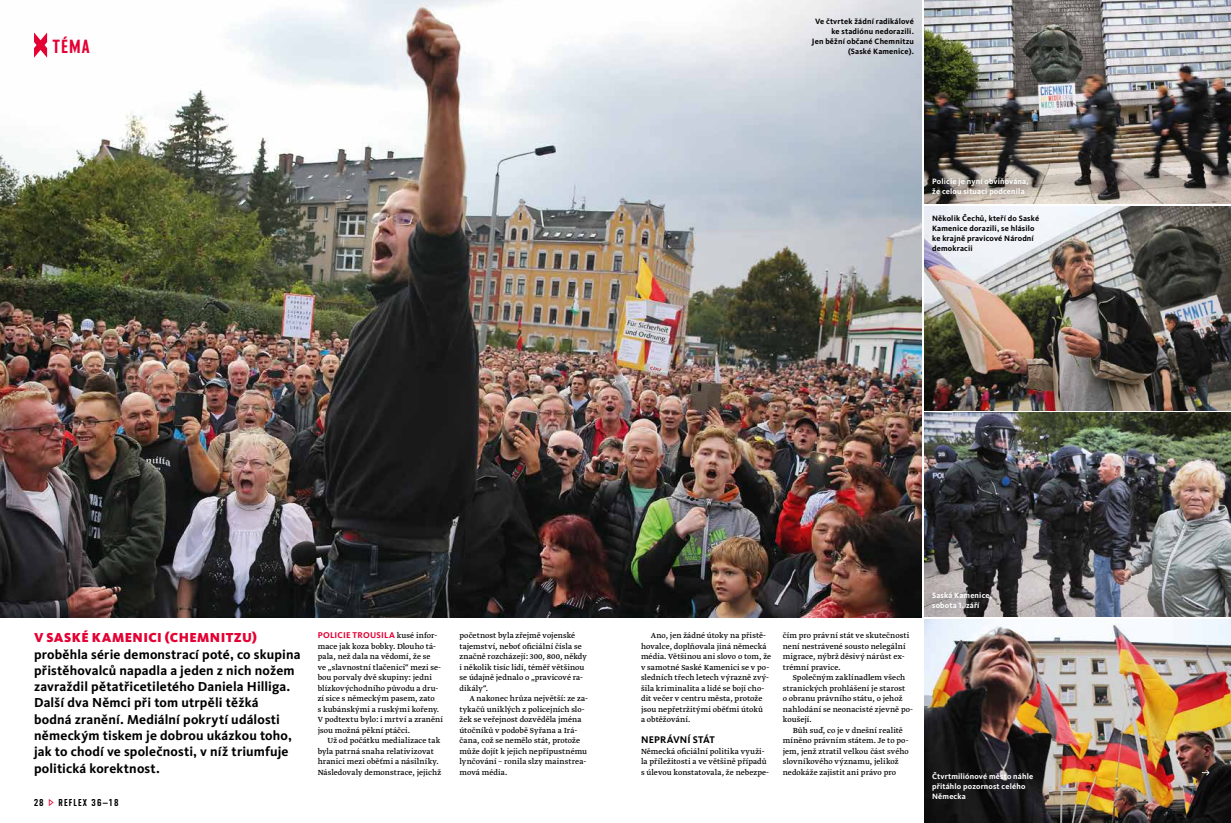
<style>
.page{position:relative;width:1231px;height:823px;background:#fff}
.page>*{position:absolute;margin:0;border:0;box-sizing:border-box;transform-origin:0 0}
.t1{font:19px "Vafle Condensed";color:#e40134}
.t2{font:700 13.5px/16.3px "Kievit Pro";letter-spacing:.015em;color:#000}
.t3{font:900 13.5px "Kievit Pro";letter-spacing:.03em;color:#e40134}
.t4{font:10px "Vafle Condensed";letter-spacing:.12em;color:#000}
.t5{font:700 10px "Kievit Pro";letter-spacing:.015em;color:#000}
.t6{font:8.7px/10.5px "Greta Text";letter-spacing:.01em;color:#000}
.t7{font:700 8.7px "Kievit Pro";letter-spacing:.025em;color:#e40134}
.t8{font:700 8px/10px "Kievit Pro";letter-spacing:.02em;color:#000;text-align:right}
.t9{font:700 8px/10px "Kievit Pro";letter-spacing:.02em;color:#fff}
.s1{font-family:"Vafle Picto";color:#e40134}
.s2{font-family:"Greta Text";font-weight:400;color:#000}
</style>
<div class="page">
<img style="left:924px;top:619px;width:306px;height:203px">
<svg style="left:1201px;top:769px;width:8px;height:6px"></svg>
<img style="left:0;top:0;width:921px;height:616px">
<img style="left:924px;top:0;width:306px;height:203px">
<img style="left:924px;top:206px;width:306px;height:204px">
<img style="left:924px;top:412px;width:306px;height:204px">
<svg style="left:34px;top:32px;width:13px;height:26px"></svg>
<div style="left:923px;top:169px;width:113px;height:35px;background:#000;opacity:.6"></div>
<div style="left:923px;top:583px;width:77px;height:33px;background:#000;opacity:.5"></div>
<h1 class="t1" style="left:52px;top:35px;width:39px">téma</h1>
<p class="t8" style="left:811px;top:16px;width:103px">Ve čtvrtek žádní radikálové ke stadiónu nedorazili.<br>Jen běžní občané Chemnitzu (Saské Kamenice).</p>
<p class="t9" style="left:932px;top:176px;width:98px">Policie je nyní obviňována, že celou situaci podcenila</p>
<p class="t8" style="left:932px;top:213px;width:109px;text-align:left">N ěkolik Čechů, kteří do Saské<br>Kamenice dorazili, se hlásilo ke krajně pravicové N árodní demokracii</p>
<h2 class="t3" style="left:34px;top:629px;width:224px">V SASKÉ KAMENICI (CHEMNITZU)</h2>
<p class="t2" style="left:34px;top:645px;width:268px">proběhla série demonstrací poté, co skupina přistěhovalců napadla a jeden z nich nožem zavraždil pětatřicetiletého Daniela Hilliga.<br>Další dva N ěmci při tom utrpěli těžká<br>bodná zranění. Mediální pokrytí události německým tiskem je dobrou ukázkou toho, jak to chodí ve společnosti, v níž triumfuje politická korektnost.</p>
<p class="t4" style="left:34px;top:796px;width:86px">28 <span class="s1">X</span> REFLEX 36–18</p>
<p class="t7" style="left:318px;top:629px;width:121px">Policie trousila <span class="s2">kusé infor-</span></p>
<p class="t6" style="left:317px;top:640px;width:127px">mace jak koza bobky. Dlouho tá&shy;pala, než dala na vědomí, že se<br>ve „slavnostní tlačenici“ mezi se&shy;bou porvaly dvě skupiny: jedni blízkovýchodního původu a dru&shy;zí sice s německým pasem, zato<br>s kubánskými a ruskými kořeny.<br>V podtextu bylo: i mrtví a zranění jsou možná pěkní ptáčci.</p>
<p class="t6" style="left:317px;top:735px;width:125px;text-indent:10px">Už od počátku medializace tak byla patrná snaha relativizovat hranici mezi oběťmi a násilníky.<br>Následovaly demonstrace, jejichž</p>
<p class="t6" style="left:459px;top:630px;width:129px">početnost byla zřejmě vojenské tajemství, neboť oficiální čísla se značně rozcházejí: 300, 800, někdy i několik tisíc lidí, téměř většinou se údajně jednalo o „pravicové ra&shy;dikály“.</p>
<p class="t6" style="left:459px;top:693px;width:130px;text-indent:10px">A nakonec hrůza největší: ze za&shy;tykačů uniklých z policejních slo&shy;žek se veřejnost dozvěděla jména útočníků v podobě Syřana a Irá&shy;čana, což se nemělo stát, protože může dojít k jejich nepřípustnému lynčování – ronila slzy mainstrea&shy;mová média.</p>
<p class="t6" style="left:641px;top:630px;width:132px;text-indent:10px">Ano, jen žádné útoky na přistě&shy;hovalce, doplňovala jiná německá média. Většinou ani slovo o tom, že v samotné Saské Kamenici se v po&shy;sledních třech letech výrazně zvý&shy;šila kriminalita a lidé se bojí cho&shy;dit večer v centru města, protože jsou nepřetržitými oběťmi útoků<br>a obtěžování.</p>
<p class="t5" style="left:641px;top:733px;width:75px">N eprávní stát</p>
<p class="t6" style="left:641px;top:745px;width:130px">Německá oficiální politika využi&shy;la příležitosti a ve většině případů s úlevou konstatovala, že nebezpe-</p>
<p class="t6" style="left:782px;top:630px;width:128px">čím pro právní stát ve skutečnosti není nestrávené sousto nelegální migrace, nýbrž děsivý nárůst ex&shy;trémní pravice.</p>
<p class="t6" style="left:782px;top:672px;width:132px;text-indent:10px">Společným zaklínadlem všech stranických prohlášení je starost<br>o obranu právního státu, o jehož nahlodání se neonacisté zjevně po&shy;koušejí.</p>
<p class="t6" style="left:782px;top:724px;width:127px;text-indent:10px">Bůh suď, co je v dnešní realitě míněno právním státem. Je to po&shy;jem, jenž ztratil velkou část svého slovníkového významu, jelikož nedokáže zajistit ani právo pro</p>
<p class="t9" style="left:932px;top:589px;width:61px">Saská Kamenice, sobota 1. září</p>
<p class="t9" style="left:932px;top:771px;width:103px">Čtvrtmiliónové město náhle přitáhlo pozornost celého<br>Německa</p>
</div>
